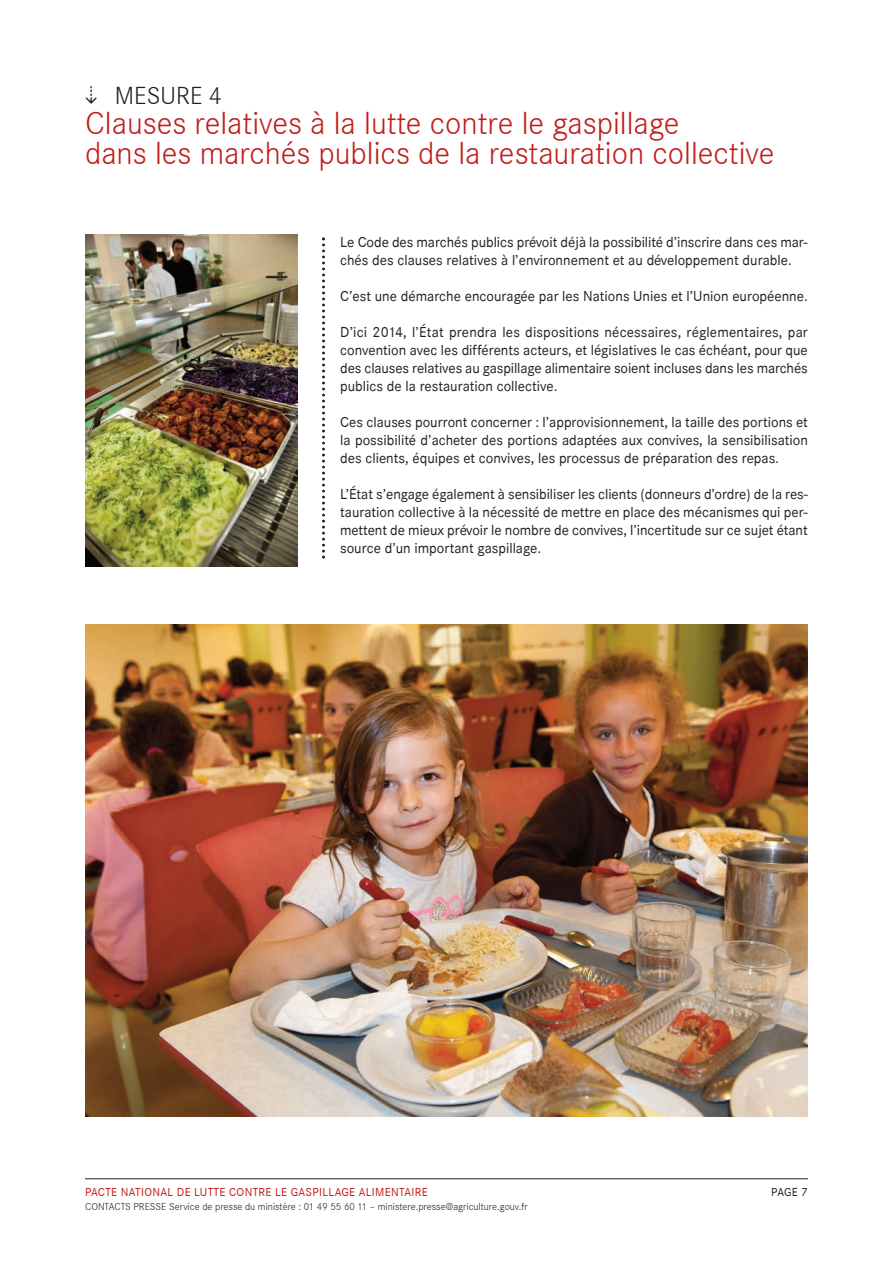
<style>
.page{position:relative;width:893px;height:1263px;background:#fff}
.page>*{position:absolute;margin:0;border:0;box-sizing:border-box;transform-origin:0 0}
.t1{font:300 33px/30px "Corporate S";color:#c11d19}
.t2{font:300 25.5px "Corporate S";color:#231f20}
.t3{font:15px/18px "Corporate S";color:#231f20;text-align:justify}
.t4{font:12px "Corporate S";letter-spacing:.025em;color:#c11d19}
.t5{font:12px "Corporate S";color:#231f20}
.t6{font:300 10.5px "Corporate S";color:#231f20}
.s1{font-family:"PF Square Sans Pro"}
</style>
<div class="page">
<hr style="left:85px;top:1178px;width:723px;height:1px;background:#231f20">
<svg style="left:322px;top:237px;width:3px;height:322px"></svg>
<img style="left:85px;top:235px;width:213px;height:331px">
<img style="left:85px;top:624px;width:723px;height:493px">
<h2 class="t2" style="left:85px;top:81px;width:139px"><span class="s1">⇣</span> mesure 4</h2>
<h1 class="t1" style="left:85px;top:108px;width:691px">Clauses relatives à la lutte contre le gaspillage<br>dans les marchés publics de la restauration collective</h1>
<p class="t3" style="left:340px;top:233px;width:469px">le code des marchés publics prévoit déjà la possibilité d’inscrire dans ces mar&shy;chés des clauses relatives à l’environnement et au développement durable.</p>
<p class="t3" style="left:340px;top:287px;width:469px">c’est une démarche encouragée par les nations unies et l’union européenne.</p>
<p class="t3" style="left:340px;top:323px;width:469px">d’ici 2014, l’état prendra les dispositions nécessaires, réglementaires, par convention avec les différents acteurs, et législatives le cas échéant, pour que des clauses relatives au gaspillage alimentaire soient incluses dans les marchés publics de la restauration collective.</p>
<p class="t3" style="left:340px;top:413px;width:469px">ces clauses pourront concerner : l’approvisionnement, la taille des portions et la possibilité d’acheter des portions adaptées aux convives, la sensibilisation des clients, équipes et convives, les processus de préparation des repas.</p>
<p class="t3" style="left:340px;top:485px;width:469px">l’état s’engage également à sensibiliser les clients (donneurs d’ordre) de la res&shy;tauration collective à la nécessité de mettre en place des mécanismes qui per&shy;mettent de mieux prévoir le nombre de convives, l’incertitude sur ce sujet étant source d’un important gaspillage.</p>
<p class="t4" style="left:85px;top:1185px;width:344px">Pacte national de lutte contre le gasPillage alimentaire</p>
<p class="t5" style="left:771px;top:1185px;width:38px">Page 7</p>
<p class="t6" style="left:85px;top:1200px;width:444px">ContaCts presse service de presse du ministère : 01 49 55 60 11 – ministere.presse@agriculture.gouv.fr</p>
</div>
